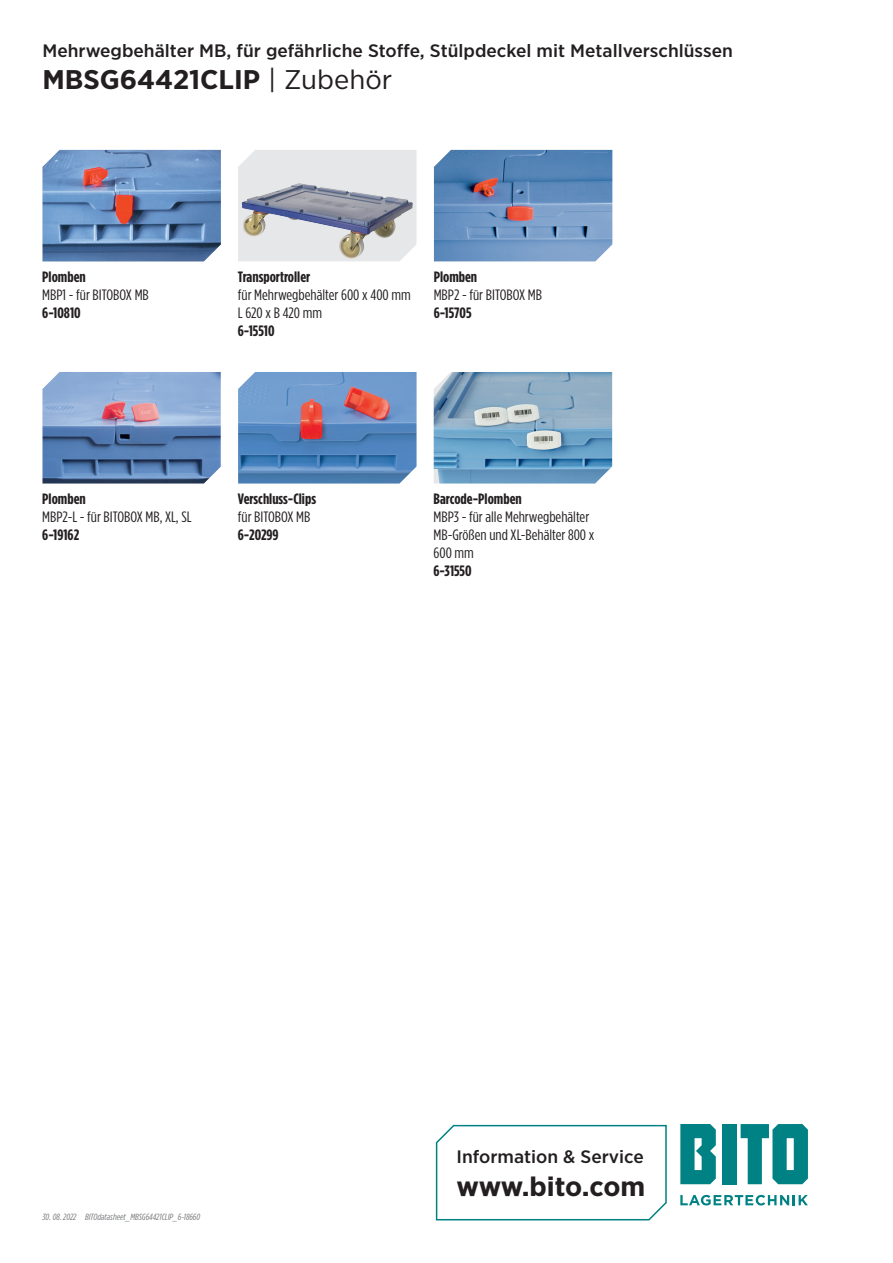
<style>
.page{position:relative;width:893px;height:1263px;background:#fff}
.page>*{position:absolute;margin:0;border:0;box-sizing:border-box;transform-origin:0 0}
.t1{font:700 27px "Gotham Narrow";color:#231f20;scale:1.1 1}
.t2{font:500 18px "Gotham Narrow";color:#231f20;scale:1.1 1}
.t3{font:15px/18px "Gotham Condensed";color:#231f20;scale:1.1 1}
.t4{font:700 15px "Gotham Condensed";color:#231f20;scale:1.1 1}
.t5{font:italic 9px "Gotham Condensed";color:#76787b;scale:1.1 1}
.s1{font-weight:400}
</style>
<div class="page">
<svg style="left:680px;top:1195px;width:128px;height:10px"></svg>
<div style="left:723px;top:1124px;width:14px;height:60px;background:#008183"></div>
<svg style="left:680px;top:1124px;width:36px;height:60px;background:#229193"></svg>
<svg style="left:741px;top:1124px;width:67px;height:60px"></svg>
<svg style="left:435px;top:1124px;width:232px;height:97px"></svg>
<img style="left:238px;top:372px;width:178px;height:111px">
<img style="left:434px;top:372px;width:178px;height:111px">
<img style="left:43px;top:372px;width:178px;height:111px">
<img style="left:434px;top:150px;width:178px;height:111px">
<div style="left:238px;top:150px;width:178px;height:111px;background:#e6e7e9"></div>
<img style="left:241px;top:183px;width:172px;height:77px">
<img style="left:43px;top:150px;width:178px;height:111px">
<p class="t2" style="left:43px;top:39px;width:629px">Mehrwegbehälter MB, für gefährliche Stoffe, Stülpdeckel mit Metallverschlüssen</p>
<h1 class="t1" style="left:43px;top:62px;width:319px">MBSG64421CLIP <span class="s1">| Zubehör</span></h1>
<p class="t4" style="left:42px;top:268px;width:41px">Plomben</p>
<p class="t3" style="left:42px;top:286px;width:98px">MBP1 - für BITOBOX MB</p>
<p class="t4" style="left:42px;top:304px;width:36px">6-10810</p>
<p class="t4" style="left:238px;top:268px;width:67px">Transportroller</p>
<p class="t3" style="left:238px;top:285px;width:159px">für Mehrwegbehälter 600 x 400 mm<br>L 620 x B 420 mm</p>
<p class="t4" style="left:238px;top:322px;width:35px">6-15510</p>
<p class="t4" style="left:434px;top:268px;width:41px">Plomben</p>
<p class="t3" style="left:434px;top:285px;width:100px">MBP2 - für BITOBOX MB</p>
<p class="t4" style="left:434px;top:304px;width:36px">6-15705</p>
<p class="t4" style="left:42px;top:490px;width:41px">Plomben</p>
<p class="t3" style="left:42px;top:508px;width:137px">MBP2-L - für BITOBOX MB, XL, SL</p>
<p class="t4" style="left:42px;top:526px;width:35px">6-19162</p>
<p class="t4" style="left:238px;top:490px;width:73px">Verschluss-Clips</p>
<p class="t3" style="left:238px;top:508px;width:67px">für BITOBOX MB</p>
<p class="t4" style="left:238px;top:526px;width:39px">6-20299</p>
<p class="t4" style="left:433px;top:490px;width:82px">Barcode-Plomben</p>
<p class="t3" style="left:433px;top:508px;width:148px">MBP3 - für alle Mehrwegbehälter<br>MB-Größen und XL-Behälter 800 x<br>600 mm</p>
<p class="t4" style="left:433px;top:562px;width:36px">6-31550</p>
<p class="t5" style="left:43px;top:1212px;width:32px">30. 08. 2022</p>
<p class="t5" style="left:85px;top:1212px;width:106px">BITOdatasheet_MBSG64421CLIP_6-18660</p>
<p class="t2" style="left:457px;top:1145px;width:172px">Information &amp; Service</p>
<h1 class="t1" style="left:457px;top:1169px;width:173px">www.bito.com</h1>
</div>
